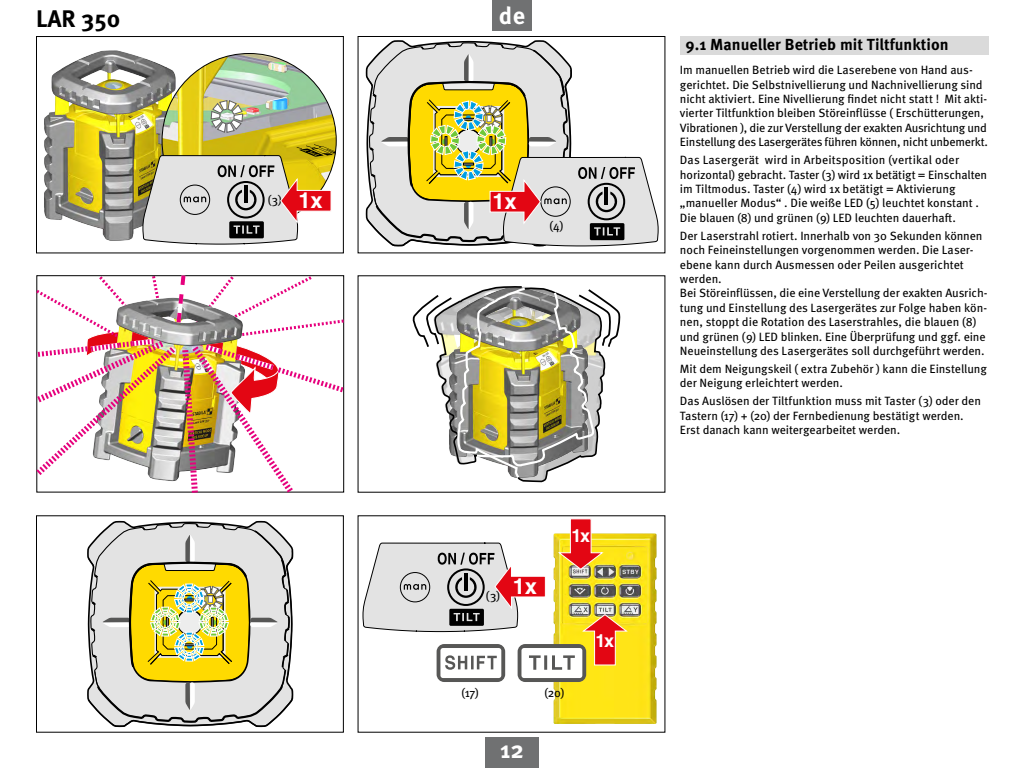
<style>
.page{position:relative;width:1024px;height:768px;background:#fff}
.page>*{position:absolute;margin:0;border:0;box-sizing:border-box;transform-origin:0 0}
.t1{font:700 24px "Meta Pro";color:#000}
.t2{font:700 24px "Meta Pro";color:#fff}
.Auflistung{font:700 22px "Helvetica";color:#fff}
.Auflistung-2{font:700 18px "Helvetica";color:#fff}
.Überschriften{font:700 16px "Meta Pro";color:#000}
.t3{font:12px/14.4px "Meta Pro";letter-spacing:-.005em;color:#000}
</style>
<div class="page">
<div style="left:485px;top:738px;width:54px;height:30px;background:#707172"></div>
<div style="left:492px;top:0;width:40px;height:30px;background:#707172"></div>
<div style="left:681px;top:36px;width:308px;height:18px;background:#dadada"></div>
<svg style="left:228px;top:36px;width:231px;height:386px"></svg>
<svg style="left:36px;top:271px;width:313px;height:222px"></svg>
<svg style="left:366px;top:41px;width:293px;height:206px"></svg>
<div style="left:36px;top:36px;width:308px;height:217px;border:1px solid #000"></div>
<img style="left:44px;top:50px;width:140px;height:191px">
<img style="left:162px;top:53px;width:174px;height:175px;border-radius:87px">
<svg style="left:210px;top:100px;width:33px;height:33px"></svg>
<svg style="left:142px;top:143px;width:199px;height:102px"></svg>
<div style="left:36px;top:515px;width:308px;height:218px;border:1px solid #000"></div>
<svg style="left:412px;top:285px;width:209px;height:198px"></svg>
<svg style="left:87px;top:522px;width:207px;height:206px"></svg>
<img style="left:553px;top:533px;width:104px;height:191px">
<div style="left:518px;top:644px;width:68px;height:38px;background:#575756;border-radius:8px"></div>
<div style="left:437px;top:644px;width:68px;height:38px;background:#575756;border-radius:8px"></div>
<svg style="left:362px;top:518px;width:267px;height:160px"></svg>
<h1 class="t1" style="left:36px;top:-1px;width:86px">LAR 350</h1>
<p class="t3" style="left:268px;top:192px;width:16px">(3)</p>
<p class="Auflistung" style="left:299px;top:187px;width:26px">1x</p>
<h1 class="t2" style="left:499px;top:-3px;width:28px">de</h1>
<p class="Auflistung" style="left:492px;top:188px;width:26px">1x</p>
<p class="t3" style="left:549px;top:218px;width:16px">(4)</p>
<p class="t3" style="left:486px;top:588px;width:16px">(3)</p>
<p class="Auflistung" style="left:513px;top:573px;width:26px">1x</p>
<p class="Auflistung-2" style="left:571px;top:525px;width:20px">1x</p>
<p class="Auflistung-2" style="left:596px;top:630px;width:20px">1x</p>
<p class="t3" style="left:462px;top:685px;width:19px">(17)</p>
<p class="t3" style="left:545px;top:685px;width:21px">(20)</p>
<h1 class="t2" style="left:500px;top:731px;width:25px">12</h1>
<p class="Überschriften" style="left:686px;top:32px;width:264px">9.1 Manueller Betrieb mit Tiltfunktion</p>
<p class="t3" style="left:680px;top:62px;width:310px">Im manuellen Betrieb wird die Laserebene von Hand aus&shy;gerichtet. Die Selbstnivellierung und Nachnivellierung sind nicht aktiviert. Eine Nivellierung findet nicht statt ! Mit akti&shy;vierter Tiltfunktion bleiben Störeinflüsse ( Erschütterungen, Vibrationen ), die zur Verstellung der exakten Ausrichtung und Einstellung des Lasergerätes führen können, nicht unbemerkt.</p>
<p class="t3" style="left:680px;top:152px;width:281px">Das Lasergerät wird in Arbeitsposition (vertikal oder</p>
<p class="t3" style="left:680px;top:166px;width:309px">horizontal) gebracht. Taster (3) wird 1x betätigt = Einschalten</p>
<p class="t3" style="left:680px;top:181px;width:277px">im Tiltmodus. Taster (4) wird 1x betätigt = Aktivierung</p>
<p class="t3" style="left:680px;top:195px;width:301px">„manueller Modus“ . Die weiße LED (5) leuchtet konstant .</p>
<p class="t3" style="left:680px;top:210px;width:277px">Die blauen (8) und grünen (9) LED leuchten dauerhaft.</p>
<p class="t3" style="left:680px;top:228px;width:309px">Der Laserstrahl rotiert. Innerhalb von 30 Sekunden können noch Feineinstellungen vorgenommen werden. Die Laser&shy;ebene kann durch Ausmessen oder Peilen ausgerichtet werden.<br>Bei Störeinflüssen, die eine Verstellung der exakten Ausrich&shy;tung und Einstellung des Lasergerätes zur Folge haben kön&shy;nen, stoppt die Rotation des Laserstrahles, die blauen (8) und grünen (9) LED blinken. Eine Überprüfung und ggf. eine Neueinstellung des Lasergerätes soll durchgeführt werden.</p>
<p class="t3" style="left:680px;top:361px;width:308px">Mit dem Neigungskeil ( extra Zubehör ) kann die Einstellung der Neigung erleichtert werden.</p>
<p class="t3" style="left:680px;top:393px;width:303px">Das Auslösen der Tiltfunktion muss mit Taster (3) oder den<br>Tastern (17) + (20) der Fernbedienung bestätigt werden.</p>
<p class="t3" style="left:680px;top:422px;width:222px">Erst danach kann weitergearbeitet werden.</p>
</div>
